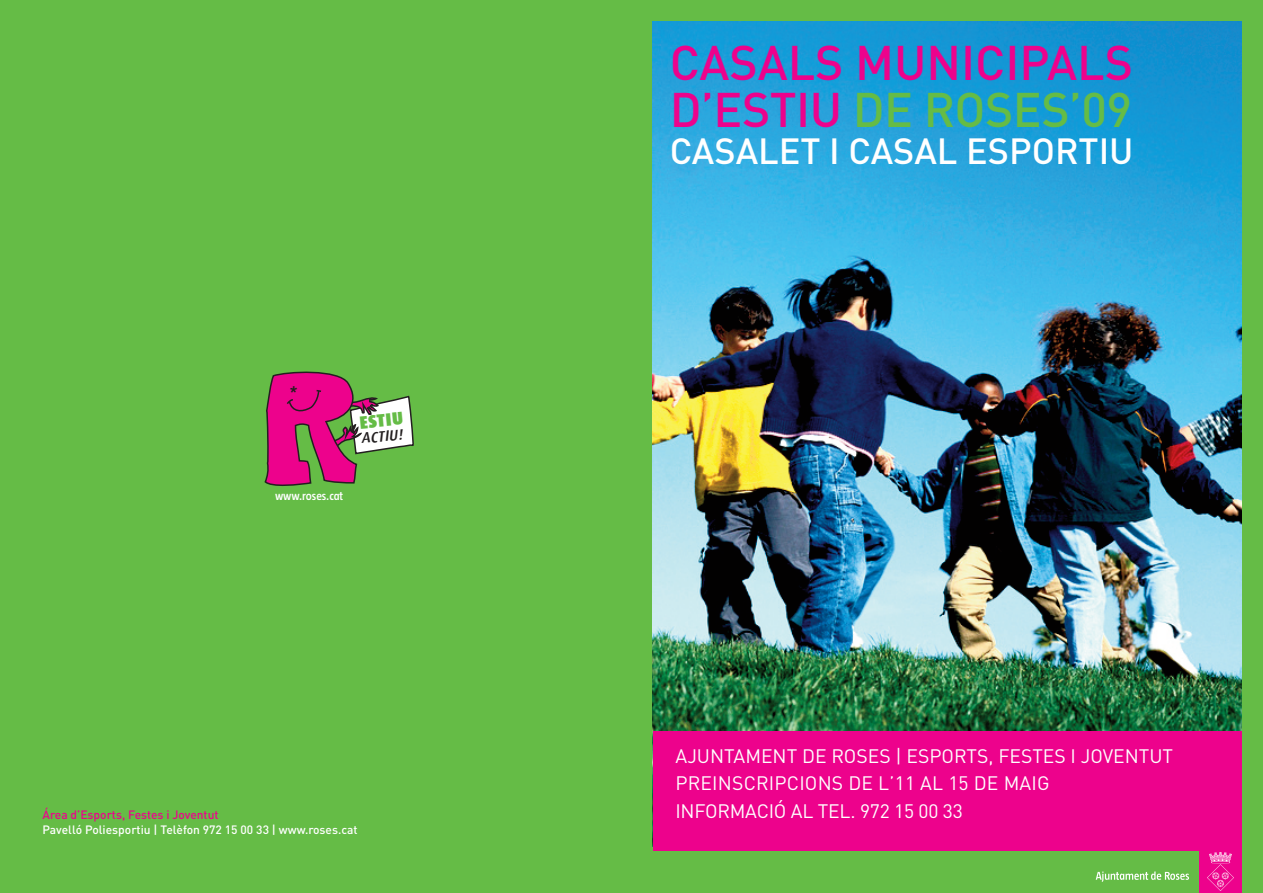
<style>
.page{position:relative;width:1263px;height:893px;background:#65bc46}
.page>*{position:absolute;margin:0;border:0;box-sizing:border-box;transform-origin:0 0}
.t1{font:500 48px/46.5px "DIN";letter-spacing:-.005em;color:#ed028c}
.t2{font:500 36px "DIN";color:#fff}
.t3{font:19.2px/27.6px "FFDIN";color:#fff}
.t4{font:900 18px "Dax";color:#65bc46}
.t5{font:italic 600 16.5px "Strada";color:#231f20}
.t6{font:italic 500 15px "Dax";color:#231f20}
.t7{font:500 12px "FFDIN";color:#fff}
.t8{font:500 12px "FFDIN";color:#ed028c}
.t9{font:600 12px "Taz";color:#fff}
.s1{color:#65bc46}
</style>
<div class="page">
<img style="left:653px;top:21px;width:589px;height:710px">
<div style="left:653px;top:731px;width:589px;height:119px;background:#ed028c"></div>
<div style="left:1199px;top:850px;width:43px;height:43px;background:#ed028c"></div>
<img style="left:1208px;top:853px;width:25px;height:37px">
<svg style="left:1096px;top:871px;width:93px;height:11px"></svg>
<svg style="left:264px;top:371px;width:150px;height:115px"></svg>
<p class="t5" style="left:289px;top:386px;width:8px">*</p>
<p class="t4" style="left:359px;top:414px;width:45px;rotate:-5deg">ESTIU</p>
<p class="t6" style="left:361px;top:432px;width:43px;rotate:-5deg">ACTIU!</p>
<p class="t9" style="left:275px;top:490px;width:70px">www.roses.cat</p>
<p class="t8" style="left:43px;top:811px;width:178px">Área d’Esports, Festes i Joventut</p>
<p class="t7" style="left:43px;top:826px;width:317px">Pavelló Poliesportiu | Telèfon 972 15 00 33 | www.roses.cat</p>
<h1 class="t1" style="left:670px;top:40px;width:465px">CASALS MUNICIPALS<br>D’ESTIU <span class="s1">DE ROSES’09</span></h1>
<h2 class="t2" style="left:670px;top:131px;width:465px">CASALET I CASAL ESPORTIU</h2>
<p class="t3" style="left:675px;top:744px;width:499px">AJUNTAMENT DE ROSES | ESPORTS, FESTES I JOVENTUT<br>PREINSCRIPCIONS DE L’11 AL 15 DE MAIG<br>INFORMACIÓ AL TEL. 972 15 00 33</p>
</div>
